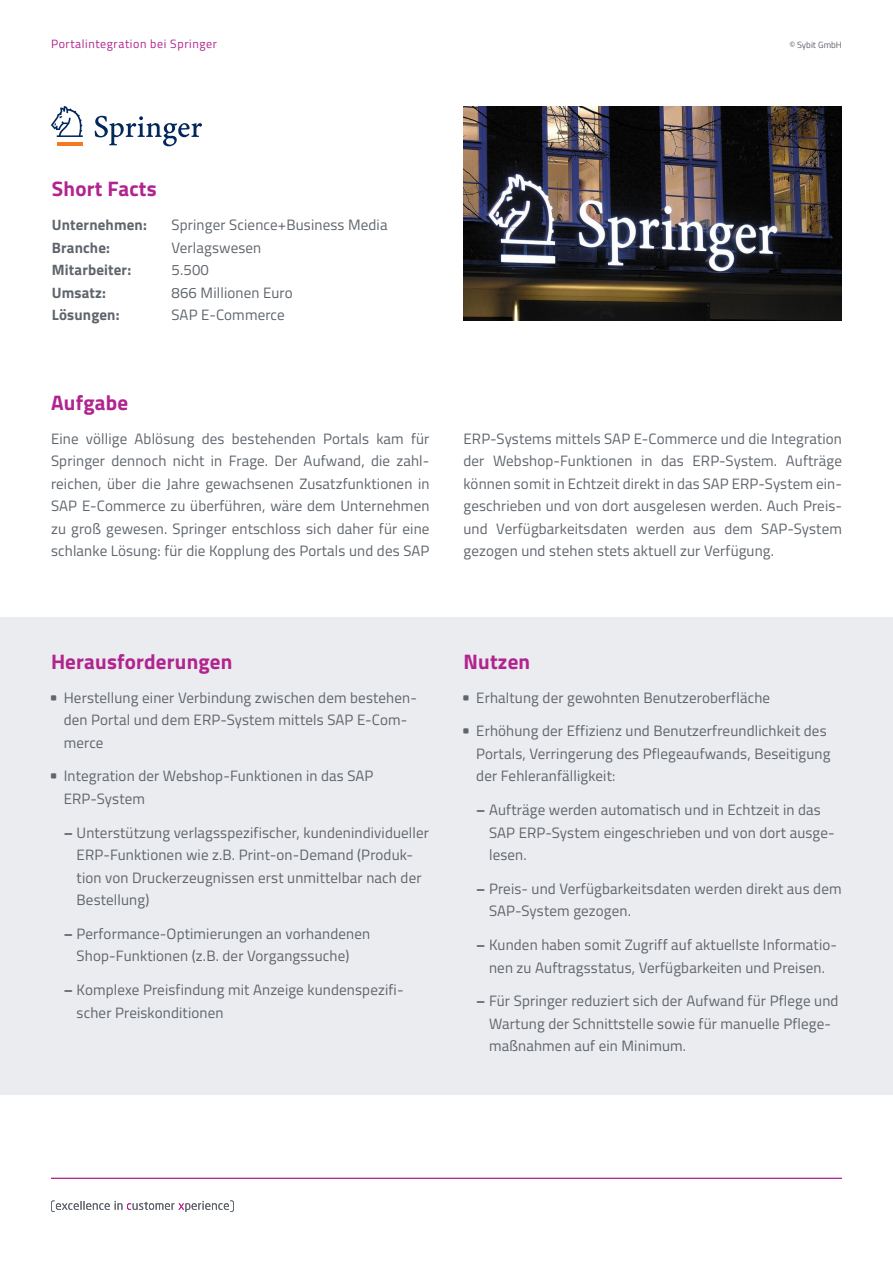
<style>
.page{position:relative;width:893px;height:1263px;background:#fff}
.page>*{position:absolute;margin:0;border:0;box-sizing:border-box;transform-origin:0 0}
.Headline_3{font:700 21px "Titillium Web";letter-spacing:.01em;color:#b1248f}
.Unternehmen{font:15px/22.5px "Titillium Web";letter-spacing:.01em;color:#5f656c}
.Aufzählung{font:15px/22.5px "Titillium Web";letter-spacing:.01em;color:#5f656c}
.Einleitung{font:15px "Titillium Web";letter-spacing:.01em;color:#5f656c}
.Einleitung-2{font:700 15px "Titillium Web";letter-spacing:.01em;color:#5f656c}
.t1{font:12px "Titillium Web";letter-spacing:.05em;color:#b1248f}
.t2{font:9px "Titillium Web";color:#5f656c}
.t3{font:6px "sycon";color:#5f656c}
.s1{font-weight:700}
</style>
<div class="page">
<div style="left:0;top:617px;width:893px;height:477px;background:#ebecef"></div>
<hr style="left:51px;top:1178px;width:791px;height:1px;background:#b1248f">
<svg style="left:51px;top:1200px;width:183px;height:12px"></svg>
<img style="left:463px;top:106px;width:379px;height:214px">
<svg style="left:51px;top:106px;width:32px;height:31px"></svg>
<hr style="left:57px;top:142px;width:26px;height:3px;background:#f47921">
<svg style="left:95px;top:116px;width:107px;height:30px"></svg>
<p class="t1" style="left:51px;top:35px;width:167px">Portalintegration bei Springer</p>
<p class="t2" style="left:789px;top:38px;width:54px">© Sybit GmbH</p>
<p class="Headline_3" style="left:52px;top:173px;width:106px">Short Facts</p>
<p class="Einleitung-2" style="left:52px;top:213px;width:96px">Unternehmen:</p>
<p class="Einleitung" style="left:171px;top:214px;width:218px">Springer Science+Business Media</p>
<p class="Einleitung-2" style="left:52px;top:236px;width:60px">Branche:</p>
<p class="Einleitung" style="left:171px;top:236px;width:91px">Verlagswesen</p>
<p class="Einleitung-2" style="left:52px;top:258px;width:81px">Mitarbeiter:</p>
<p class="Einleitung" style="left:171px;top:259px;width:39px">5.500</p>
<p class="Einleitung-2" style="left:52px;top:281px;width:56px">Umsatz:</p>
<p class="Einleitung" style="left:171px;top:281px;width:123px">866 Millionen Euro</p>
<p class="Einleitung-2" style="left:52px;top:303px;width:69px">Lösungen:</p>
<p class="Einleitung" style="left:171px;top:304px;width:115px">SAP E-Commerce</p>
<p class="Headline_3" style="left:51px;top:387px;width:79px">Aufgabe</p>
<p class="Unternehmen" style="left:51px;top:427px;width:380px;text-align:justify">Eine völlige Ablösung des bestehenden Portals kam für Springer dennoch nicht in Frage. Der Aufwand, die zahl&shy;reichen, über die Jahre gewachsenen Zusatzfunktionen in SAP E-Commerce zu überführen, wäre dem Unternehmen zu groß gewesen. Springer entschloss sich daher für eine schlanke Lösung: für die Kopplung des Portals und des SAP</p>
<p class="Unternehmen" style="left:463px;top:427px;width:380px;text-align:justify">ERP-Systems mittels SAP E-Commerce und die Integration der Webshop-Funktionen in das ERP-System. Aufträge können somit in Echtzeit direkt in das SAP ERP-System ein&shy;geschrieben und von dort ausgelesen werden. Auch Preis&shy;und Verfügbarkeitsdaten werden aus dem SAP-System gezogen und stehen stets aktuell zur Verfügung.</p>
<p class="Headline_3" style="left:51px;top:645px;width:183px">Herausforderungen</p>
<p class="Headline_3" style="left:463px;top:645px;width:68px">Nutzen</p>
<p class="t3" style="left:51px;top:694px;width:7px">ç</p>
<p class="Unternehmen" style="left:64px;top:685px;width:355px">Herstellung einer Verbindung zwischen dem bestehen&shy;den Portal und dem ERP-System mittels SAP E-Com&shy;merce</p>
<p class="t3" style="left:51px;top:773px;width:7px">ç</p>
<p class="Unternehmen" style="left:64px;top:764px;width:311px">Integration der Webshop-Funktionen in das SAP<br>ERP-System</p>
<p class="Aufzählung" style="left:77px;top:820px;width:354px;text-indent:-13px"><span class="s1">–</span> Unterstützung verlagsspezifischer, kundenindividueller ERP-Funktionen wie z.B. Print-on-Demand (Produk&shy;tion von Druckerzeugnissen erst unmittelbar nach der Bestellung)</p>
<p class="Aufzählung" style="left:64px;top:922px;width:308px;text-align:center"><span class="s1">–</span> Performance-Optimierungen an vorhandenen<br>Shop-Funktionen (z.B. der Vorgangssuche)</p>
<p class="Aufzählung" style="left:77px;top:978px;width:328px;text-indent:-13px"><span class="s1">–</span> Komplexe Preisfindung mit Anzeige kundenspezifi&shy;scher Preiskonditionen</p>
<p class="t3" style="left:463px;top:694px;width:7px">ç</p>
<p class="Unternehmen" style="left:476px;top:685px;width:295px">Erhaltung der gewohnten Benutzeroberfläche</p>
<p class="t3" style="left:463px;top:728px;width:7px">ç</p>
<p class="Unternehmen" style="left:476px;top:719px;width:356px">Erhöhung der Effizienz und Benutzerfreundlichkeit des<br>Portals, Verringerung des Pflegeaufwands, Beseitigung der Fehleranfälligkeit:</p>
<p class="Aufzählung" style="left:489px;top:798px;width:347px;text-indent:-13px"><span class="s1">–</span> Aufträge werden automatisch und in Echtzeit in das<br>SAP ERP-System eingeschrieben und von dort ausge&shy;lesen.</p>
<p class="Aufzählung" style="left:489px;top:877px;width:354px;text-indent:-13px"><span class="s1">–</span> Preis- und Verfügbarkeitsdaten werden direkt aus dem<br>SAP-System gezogen.</p>
<p class="Aufzählung" style="left:476px;top:933px;width:362px;text-align:center"><span class="s1">–</span> Kunden haben somit Zugriff auf aktuellste Informatio&shy;nen zu Auftragsstatus, Verfügbarkeiten und Preisen.</p>
<p class="Aufzählung" style="left:489px;top:989px;width:351px;text-indent:-13px"><span class="s1">–</span> Für Springer reduziert sich der Aufwand für Pflege und<br>Wartung der Schnittstelle sowie für manuelle Pflege&shy;maßnahmen auf ein Minimum.</p>
</div>
